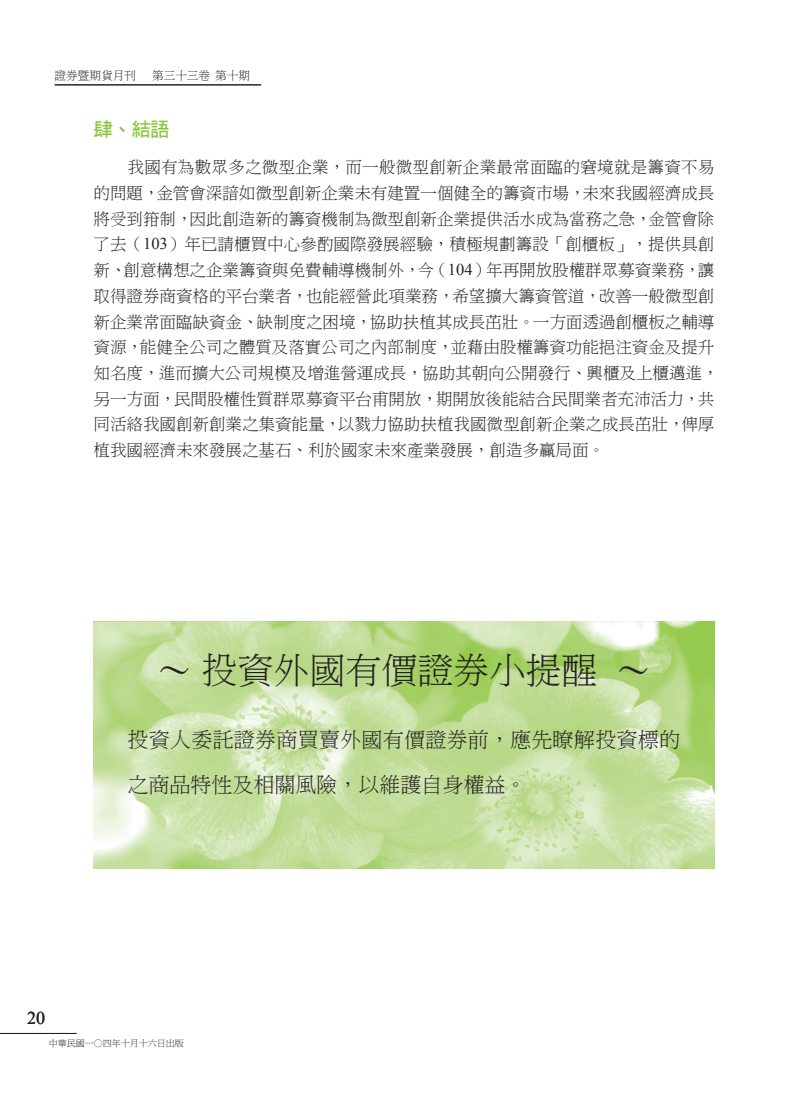
<style>
.page{position:relative;width:808px;height:1106px;background:#fff}
.page>*{position:absolute;margin:0;border:0;box-sizing:border-box;transform-origin:0 0}
.t1{font:36px "DF Ming Lt HK BF";color:#231f20}
.t2{font:21px/45px "DF Ming Lt HK BF";letter-spacing:.015em;color:#231f20}
.t3{font:19.5px "DF Hei Bd HK BF";color:#8bc63e}
.t4{font:18px "Times New Roman";color:#231f20}
.t5{font:16.5px/25.7px "DF Ming Lt HK BF";color:#231f20}
.t6{font:11.55px "DF Ming Lt HK BF";color:#231f20}
.t7{font:9px "DF Ming Lt HK BF";color:#231f20}
.s1{font-family:"DF Hei XB WIN BF"}
.s2{font-family:"Times New Roman"}
</style>
<div class="page">
<hr style="left:55px;top:84px;width:206px;height:1px;background:#231f20">
<hr style="left:0;top:1033px;width:77px;height:1px;background:#231f20">
<img style="left:94px;top:621px;width:620px;height:247px">
<p class="t6" style="left:55px;top:70px;width:83px">證券暨期貨月刊</p>
<p class="t6" style="left:152px;top:70px;width:99px">第三十三卷第十期</p>
<p class="t3" style="left:94px;top:119px;width:78px">肆<span class="s1">、</span>結語</p>
<p class="t5" style="left:94px;top:154px;width:626px;text-indent:34px">我國有為數眾多之微型企業，而一般微型創新企業最常面臨的窘境就是籌資不易的問題，金管會深諳如微型創新企業未有建置一個健全的籌資市場，未來我國經濟成長將受到箝制，因此創造新的籌資機制為微型創新企業提供活水成為當務之急，金管會除了去（<span class="s2">103</span>）年已請櫃買中心參酌國際發展經驗，積極規劃籌設「創櫃板」，提供具創新、創意構想之企業籌資與免費輔導機制外，今（<span class="s2">104</span>）年再開放股權群眾募資業務，讓取得證券商資格的平台業者，也能經營此項業務，希望擴大籌資管道，改善一般微型創新企業常面臨缺資金、缺制度之困境，協助扶植其成長茁壯。一方面透過創櫃板之輔導資源，能健全公司之體質及落實公司之內部制度，並藉由股權籌資功能挹注資金及提升知名度，進而擴大公司規模及增進營運成長，協助其朝向公開發行、興櫃及上櫃邁進，另一方面，民間股權性質群眾募資平台甫開放，期開放後能結合民間業者充沛活力，共同活絡我國創新創業之集資能量，以戮力協助扶植我國微型創新企業之成長茁壯，俾厚植我國經濟未來發展之基石、利於國家未來產業發展，創造多贏局面。</p>
<h1 class="t1" style="left:156px;top:652px;width:496px">～投資外國有價證券小提醒～</h1>
<p class="t2" style="left:127px;top:717px;width:554px">投資人委託證券商買賣外國有價證券前，應先瞭解投資標的之商品特性及相關風險，以維護自身權益。</p>
<p class="t4" style="left:27px;top:1005px;width:19px">20</p>
<p class="t7" style="left:49px;top:1039px;width:136px">中華民國一○四年十月十六日出版</p>
</div>
